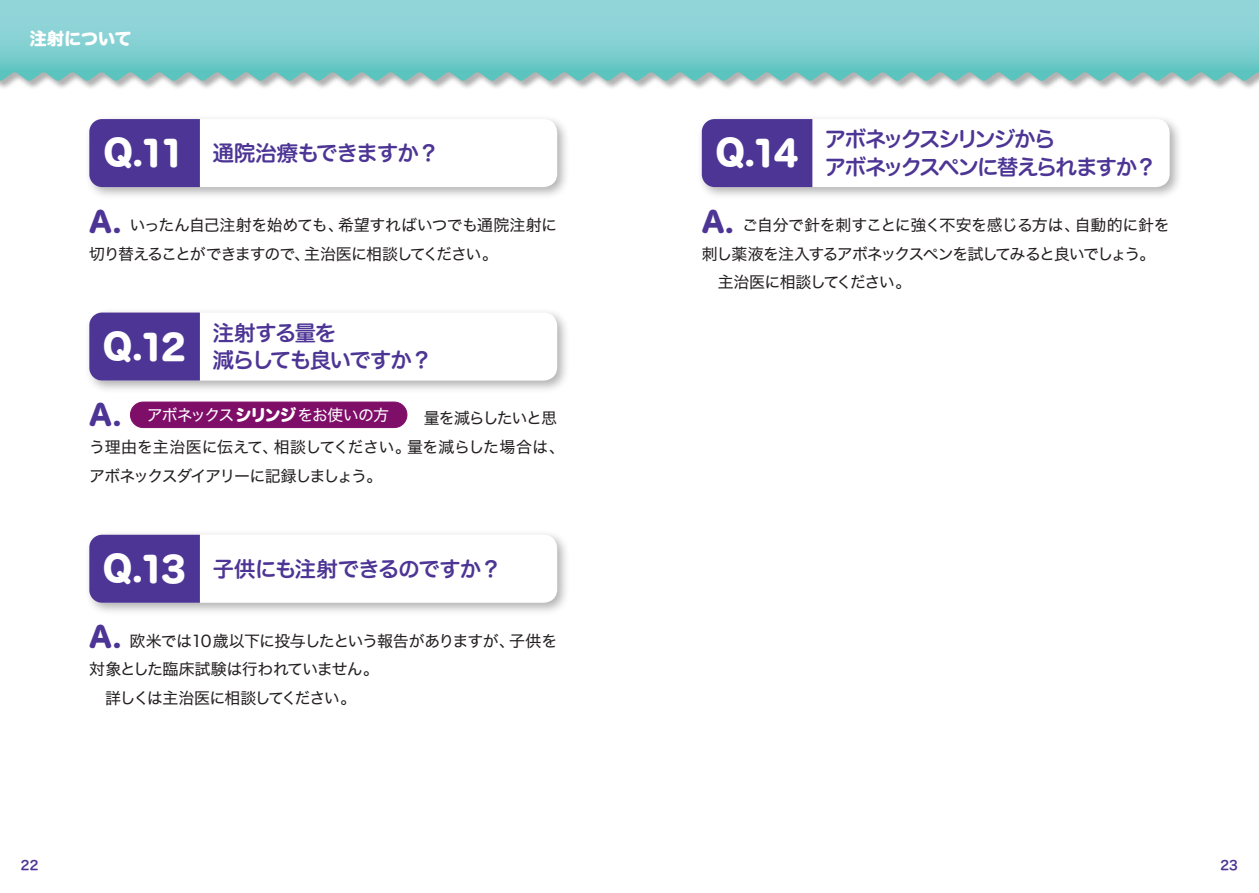
<style>
.page{position:relative;width:1259px;height:893px;background:#fff}
.page>*{position:absolute;margin:0;border:0;box-sizing:border-box;transform-origin:0 0}
.t1{font:34.05px "Hira Maru Std W8";color:#fff}
.t2{font:27.6px "Hira Maru Std W8";color:#4d3595}
.t3{font:21.3px "Hira Maru Std W6";letter-spacing:-.025em;color:#4d3595}
.t4{font:21.3px/27.6px "Hira Maru Std W6";letter-spacing:-.08em;color:#4d3595}
.t5{font:21.3px/27.6px "Hira Maru Std W6";letter-spacing:-.055em;color:#4d3595}
.t6{font:16.95px "Hira Maru Std W8";letter-spacing:.005em;color:#fff}
.t7{font:15.9px/28.7px "Hira Kaku Std W4";letter-spacing:-.055em;color:#231f20}
.t8{font:15.9px "Hira Kaku Std W4";letter-spacing:-.085em;color:#231f20}
.t9{font:15.9px "Hira Kaku Std W4";letter-spacing:-.09em;color:#231f20}
.t10{font:15.9px "Hira Kaku Std W4";letter-spacing:-.025em;color:#231f20}
.t11{font:15.9px "Hira Kaku Std W4";letter-spacing:-.035em;color:#231f20}
.t12{font:15.9px "Hira Kaku Std W4";letter-spacing:-.06em;color:#fff}
.t13{font:12.75px "Hira Maru Std W6";color:#4d3595}
.s1{font-family:"Hira Maru Std W8";font-size:34.05px;color:#fff}
.s2{font-family:"Hira Maru Std W8"}
</style>
<div class="page">
<img style="left:0;top:0;width:1259px;height:88px">
<svg style="left:0;top:0;width:1131px;height:81px"></svg>
<div style="left:85px;top:530px;width:486px;height:86px;background:#231f20;opacity:.35"></div>
<div style="left:89px;top:535px;width:468px;height:68px;background:#fff;border-radius:14px"></div>
<div style="left:89px;top:535px;width:111px;height:68px;background:#4d3595"></div>
<div style="left:85px;top:114px;width:486px;height:87px;background:#231f20;opacity:.35"></div>
<div style="left:89px;top:119px;width:468px;height:68px;background:#fff;border-radius:14px"></div>
<div style="left:89px;top:119px;width:111px;height:68px;background:#4d3595"></div>
<div style="left:85px;top:308px;width:486px;height:86px;background:#231f20;opacity:.35"></div>
<div style="left:89px;top:313px;width:468px;height:68px;background:#fff;border-radius:14px"></div>
<div style="left:89px;top:313px;width:111px;height:68px;background:#4d3595"></div>
<div style="left:697px;top:114px;width:486px;height:87px;background:#231f20;opacity:.35"></div>
<div style="left:702px;top:119px;width:467px;height:68px;background:#fff;border-radius:14px"></div>
<div style="left:702px;top:119px;width:110px;height:68px;background:#4d3595"></div>
<div style="left:130px;top:402px;width:277px;height:26px;background:#7f0e69;border-radius:13px"></div>
<div style="left:130px;top:402px;width:277px;height:26px;border:1px solid #7f0e69;border-radius:13px"></div>
<p class="t6" style="left:30px;top:26px;width:103px">注射について</p>
<h3 class="t3" style="left:104px;top:137px;width:337px"><span class="s1">Q.11</span> 通院治療もできますか？</h3>
<h2 class="t2" style="left:89px;top:200px;width:34px">A.</h2>
<p class="t7" style="left:89px;top:211px;width:469px;text-indent:40px">いったん自己注射を始めても、希望すればいつでも通院注射に切り替えることができますので、主治医に相談してください。</p>
<h1 class="t1" style="left:103px;top:320px;width:84px">Q.12</h1>
<h3 class="t5" style="left:213px;top:319px;width:221px">注射する量を<br>減らしても良いですか？</h3>
<h2 class="t2" style="left:89px;top:393px;width:34px">A.</h2>
<p class="t12" style="left:147px;top:403px;width:244px">アボネックス<span class="s2">シリンジ</span>をお使いの方</p>
<p class="t7" style="left:89px;top:404px;width:477px;text-indent:334px">量を減らしたいと思う理由を主治医に伝えて、相談してください。量を減らした場合は、アボネックスダイアリーに記録しましょう。</p>
<h3 class="t3" style="left:103px;top:553px;width:400px"><span class="s1">Q.13</span> 子供にも注射できるのですか？</h3>
<h2 class="t2" style="left:89px;top:616px;width:34px">A.</h2>
<p class="t7" style="left:130px;top:626px;width:429px">欧米では10歳以下に投与したという報告がありますが、子供を</p>
<p class="t11" style="left:89px;top:657px;width:291px">対象とした臨床試験は行われていません。</p>
<p class="t9" style="left:105px;top:686px;width:253px">詳しくは主治医に相談してください。</p>
<h1 class="t1" style="left:715px;top:127px;width:84px">Q.14</h1>
<h3 class="t4" style="left:825px;top:126px;width:333px">アボネックスシリンジから<br>アボネックスペンに替えられますか？</h3>
<h2 class="t2" style="left:702px;top:200px;width:34px">A.</h2>
<p class="t10" style="left:742px;top:213px;width:429px">ご自分で針を刺すことに強く不安を感じる方は、自動的に針を</p>
<p class="t8" style="left:702px;top:242px;width:455px">刺し薬液を注入するアボネックスペンを試してみると良いでしょう。</p>
<p class="t9" style="left:717px;top:270px;width:195px">主治医に相談してください。</p>
<p class="t13" style="left:21px;top:856px;width:19px">22</p>
<p class="t13" style="left:1220px;top:856px;width:19px">23</p>
</div>
